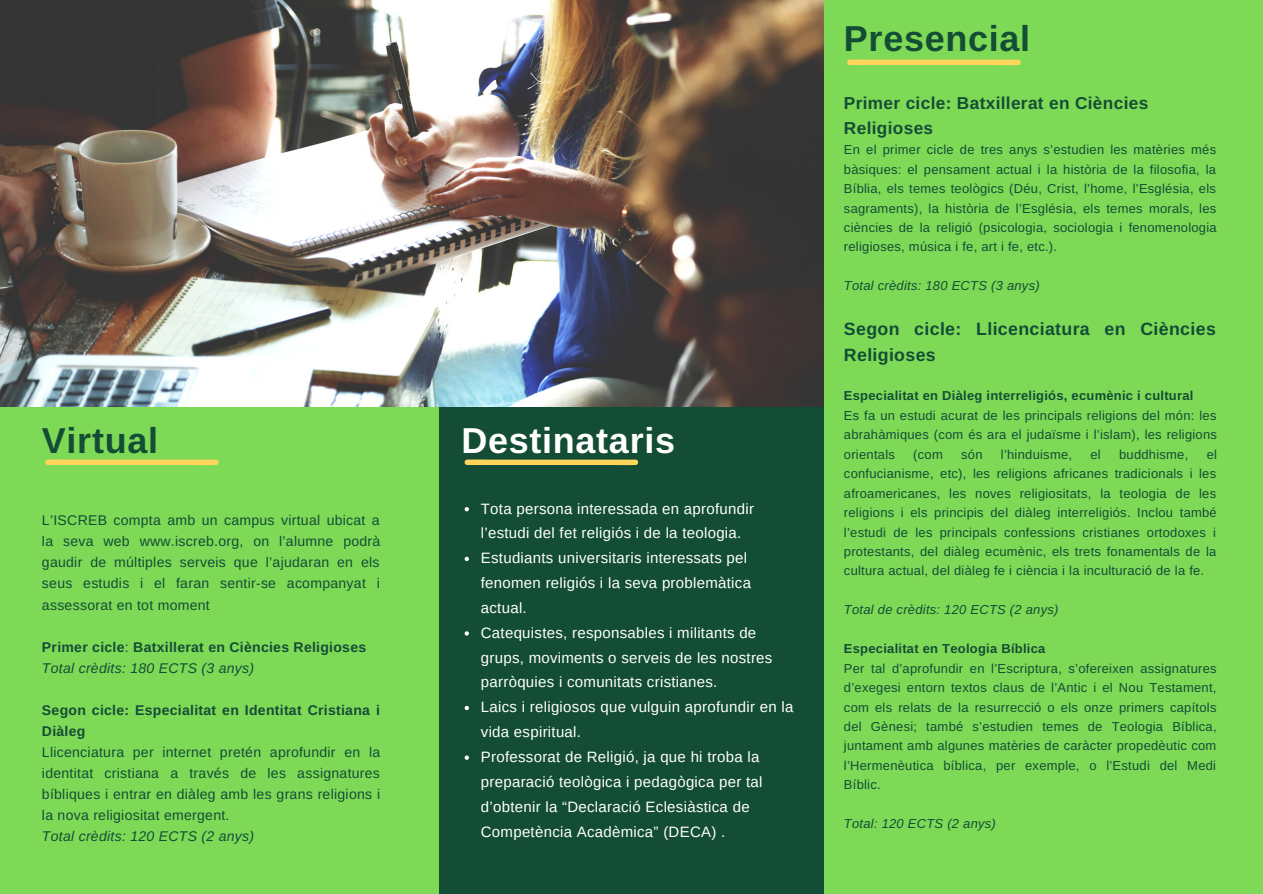
<style>
.page{position:relative;width:1263px;height:894px;background:#fff}
.page>*{position:absolute;margin:0;border:0;box-sizing:border-box;transform-origin:0 0}
.t1{font:700 36px "Arimo";letter-spacing:.02em;color:#134d35}
.t2{font:700 36px "Arimo";letter-spacing:.02em;color:#fff}
.t3{font:700 17.7px/26px "Arimo";letter-spacing:.02em;color:#134d35}
.t4{font:700 17.25px/24.8px "Arimo";letter-spacing:.02em;color:#134d35}
.t5{font:15px/24.8px "Arimo";letter-spacing:.02em;color:#fff}
.t6{font:14.1px/21px "Arimo";letter-spacing:.02em;color:#134d35;text-align:justify}
.t7{font:700 14.1px/21px "Arimo";letter-spacing:.02em;color:#134d35}
.t8{font:italic 14.1px "Arimo";letter-spacing:.02em;color:#134d35}
.t9{font:12.9px/19.5px "Arimo";letter-spacing:.02em;color:#134d35;text-align:justify}
.t10{font:700 12.9px "Arimo";letter-spacing:.02em;color:#134d35}
.t11{font:italic 12.9px "Arimo";letter-spacing:.02em;color:#134d35}
.s1{font-weight:400}
.s2{font-weight:400;font-style:italic}
</style>
<div class="page">
<div style="left:0;top:0;width:1263px;height:893px;background:#7ed957"></div>
<div style="left:439px;top:0;width:384px;height:893px;background:#134d35"></div>
<img style="left:0;top:0;width:823px;height:406px">
<svg style="left:465px;top:507px;width:4px;height:4px"></svg>
<svg style="left:465px;top:556px;width:4px;height:5px"></svg>
<svg style="left:465px;top:631px;width:4px;height:4px"></svg>
<svg style="left:465px;top:705px;width:4px;height:5px"></svg>
<svg style="left:465px;top:755px;width:4px;height:4px"></svg>
<svg style="left:45px;top:459px;width:174px;height:6px"></svg>
<svg style="left:464px;top:459px;width:174px;height:6px"></svg>
<svg style="left:847px;top:59px;width:174px;height:6px"></svg>
<h1 class="t1" style="left:42px;top:420px;width:118px">Virtual</h1>
<p class="t6" style="left:42px;top:509px;width:340px">L’ISCREB compta amb un campus virtual ubicat a la seva web www.iscreb.org, on l’alumne podrà gaudir de múltiples serveis que l’ajudaran en els seus estudis i el faran sentir-se acompanyat i assessorat en tot moment</p>
<p class="t7" style="left:42px;top:636px;width:326px">Primer cicle<span class="s1">:</span> Batxillerat en Ciències Religioses<br><span class="s2">Total crèdits: 180 ECTS (3 anys)</span></p>
<p class="t7" style="left:42px;top:699px;width:339px">Segon cicle: Especialitat en Identitat Cristiana i<br>Diàleg</p>
<p class="t6" style="left:42px;top:741px;width:340px">Llicenciatura per internet pretén aprofundir en la identitat cristiana a través de les assignatures bíbliques i entrar en diàleg amb les grans religions i la nova religiositat emergent.</p>
<p class="t8" style="left:42px;top:828px;width:214px">Total crèdits: 120 ECTS (2 anys)</p>
<h1 class="t2" style="left:461px;top:420px;width:215px">Destinataris</h1>
<p class="t5" style="left:481px;top:496px;width:314px">Tota persona interessada en aprofundir l’estudi del fet religiós i de la teologia.<br>Estudiants universitaris interessats pel fenomen religiós i la seva problemàtica actual.<br>Catequistes, responsables i militants de grups, moviments o serveis de les nostres parròquies i comunitats cristianes.<br>Laics i religiosos que vulguin aprofundir en la vida espiritual.<br>Professorat de Religió, ja que hi troba la preparació teològica i pedagògica per tal d’obtenir la “Declaració Eclesiàstica de Competència Acadèmica” (DECA) .</p>
<h1 class="t1" style="left:844px;top:18px;width:188px">Presencial</h1>
<h3 class="t4" style="left:844px;top:90px;width:306px">Primer cicle: Batxillerat en Ciències<br>Religioses</h3>
<p class="t9" style="left:844px;top:140px;width:374px">En el primer cicle de tres anys s’estudien les matèries més bàsiques: el pensament actual i la història de la filosofia, la Bíblia, els temes teològics (Déu, Crist, l’home, l’Església, els sagraments), la història de l’Església, els temes morals, les ciències de la religió (psicologia, sociologia i fenomenologia religioses, música i fe, art i fe, etc.).</p>
<p class="t11" style="left:844px;top:278px;width:197px">Total crèdits: 180 ECTS (3 anys)</p>
<h2 class="t3" style="left:844px;top:315px;width:373px">Segon cicle: Llicenciatura en Ciències<br>Religioses</h2>
<p class="t10" style="left:844px;top:388px;width:351px">Especialitat en Diàleg interreligiós, ecumènic i cultural</p>
<p class="t9" style="left:844px;top:405px;width:375px">Es fa un estudi acurat de les principals religions del món: les abrahàmiques (com és ara el judaïsme i l’islam), les religions orientals</p>
<p class="t9" style="left:913px;top:444px;width:31px">(com</p>
<p class="t9" style="left:961px;top:444px;width:23px">són</p>
<p class="t9" style="left:1001px;top:444px;width:73px">l’hinduisme,</p>
<p class="t9" style="left:1090px;top:444px;width:12px">el</p>
<p class="t9" style="left:1119px;top:444px;width:71px">buddhisme,</p>
<p class="t9" style="left:844px;top:444px;width:375px;text-indent:363px">el confucianisme, etc), les religions africanes tradicionals i les afroamericanes, les noves religiositats, la teologia de les religions i els principis del diàleg interreligiós. Inclou també l’estudi de les principals confessions cristianes ortodoxes i protestants, del diàleg ecumènic, els trets fonamentals de la cultura actual, del diàleg fe i ciència i la inculturació de la fe.</p>
<p class="t11" style="left:844px;top:602px;width:216px">Total de crèdits: 120 ECTS (2 anys)</p>
<p class="t10" style="left:844px;top:641px;width:203px">Especialitat en Teologia Bíblica</p>
<p class="t9" style="left:844px;top:658px;width:374px">Per tal d’aprofundir en l’Escriptura, s’ofereixen assignatures d’exegesi entorn textos claus de l’Antic i el Nou Testament, com els relats de la resurrecció o els onze primers capítols del Gènesi; també s’estudien temes de Teologia Bíblica, juntament amb algunes matèries de caràcter propedèutic com l’Hermenèutica bíblica, per exemple, o l’Estudi del Medi Bíblic.</p>
<p class="t11" style="left:844px;top:816px;width:153px">Total: 120 ECTS (2 anys)</p>
</div>
